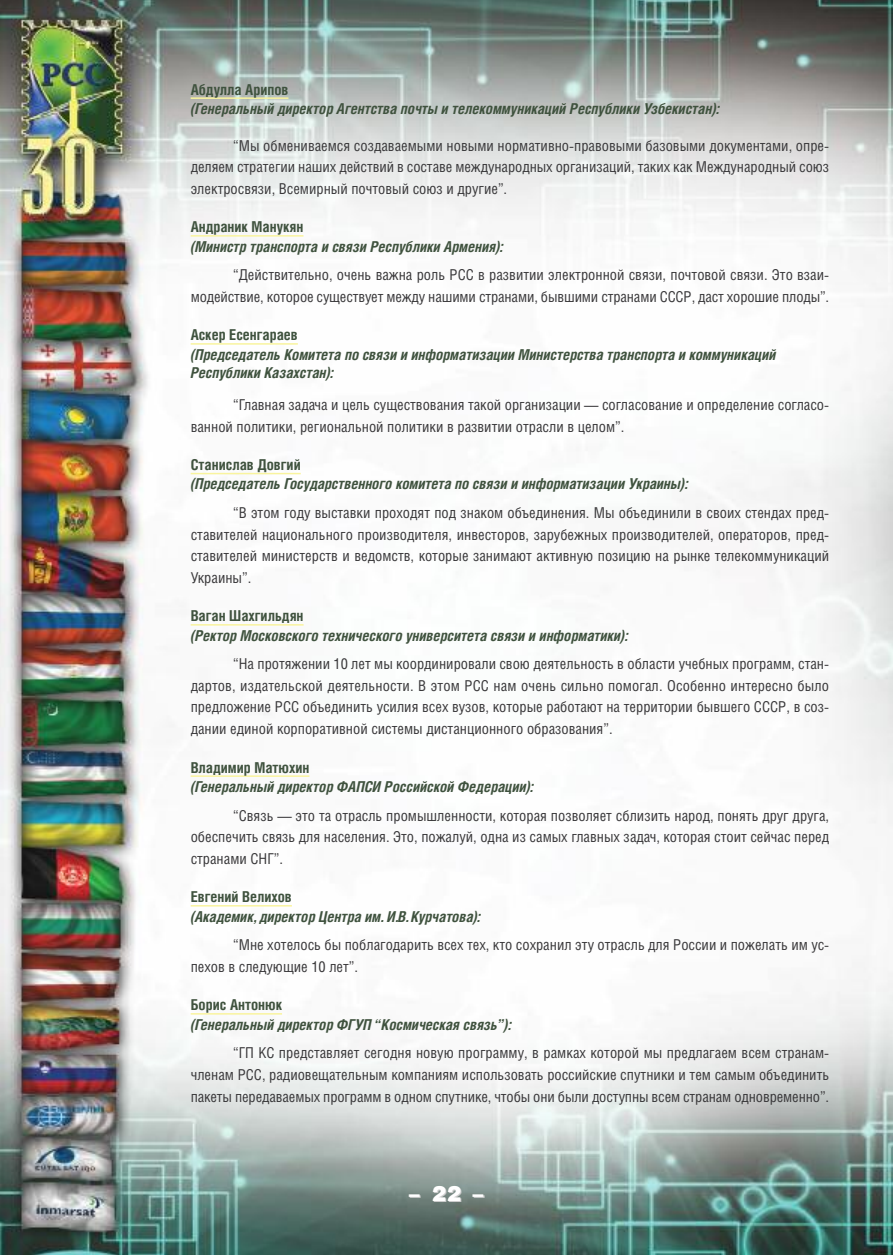
<style>
.page{position:relative;width:893px;height:1255px;background:#fff}
.page>*{position:absolute;margin:0;border:0;box-sizing:border-box;transform-origin:0 0}
.t1{font:900 21px "Helios";color:#fff}
.t2{font:15px/21.6px "Helios Cond";color:#39383a;text-align:justify}
.t3{font:italic 700 15px/18px "Helios Cond";color:#3f523e}
.t4{font:700 15px "Helios Cond";color:#3f523e}
</style>
<div class="page">
<img style="left:0;top:0;width:893px;height:1254px">
<hr style="left:191px;top:97px;width:97px;height:2px;background:#f9f49e">
<hr style="left:191px;top:235px;width:112px;height:1px;background:#f9f49e">
<hr style="left:191px;top:343px;width:107px;height:1px;background:#f9f49e">
<hr style="left:191px;top:473px;width:110px;height:1px;background:#f9f49e">
<hr style="left:191px;top:624px;width:113px;height:1px;background:#f9f49e">
<hr style="left:191px;top:775px;width:118px;height:1px;background:#f9f49e">
<hr style="left:191px;top:905px;width:101px;height:1px;background:#f9f49e">
<hr style="left:191px;top:1013px;width:91px;height:1px;background:#f9f49e">
<p class="t4" style="left:191px;top:80px;width:99px">Абдулла Арипов</p>
<p class="t3" style="left:191px;top:100px;width:530px">(Генеральный директор Агентства почты и телекоммуникаций Республики Узбекистан):</p>
<p class="t2" style="left:191px;top:136px;width:640px;text-indent:43px">“Мы обмениваемся создаваемыми новыми нормативно-правовыми базовыми документами, опре&shy;деляем стратегии наших действий в составе международных организаций, таких как Международный союз электросвязи, Всемирный почтовый союз и другие”.</p>
<p class="t4" style="left:191px;top:218px;width:114px">Андраник Манукян</p>
<p class="t3" style="left:191px;top:237px;width:314px">(Министр транспорта и связи Республики Армения):</p>
<p class="t2" style="left:191px;top:265px;width:640px;text-align:right">“Действительно, очень важна роль РСС в развитии электронной связи, почтовой связи. Это взаи&shy;модействие, которое существует между нашими странами, бывшими странами СССР, даст хорошие плоды”.</p>
<p class="t4" style="left:191px;top:326px;width:109px">Аскер Есенгараев</p>
<p class="t3" style="left:191px;top:345px;width:587px">(Председатель Комитета по связи и информатизации Министерства транспорта и коммуникаций<br>Республики Казахстан):</p>
<p class="t2" style="left:191px;top:395px;width:640px;text-indent:43px">“Главная задача и цель существования такой организации — согласование и определение согласо&shy;ванной политики, региональной политики в развитии отрасли в целом”.</p>
<p class="t4" style="left:191px;top:456px;width:112px">Станислав Довгий</p>
<p class="t3" style="left:191px;top:475px;width:499px">(Председатель Государственного комитета по связи и информатизации Украины):</p>
<p class="t2" style="left:191px;top:503px;width:640px;text-indent:43px">“В этом году выставки проходят под знаком объединения. Мы объединили в своих стендах пред&shy;ставителей национального производителя, инвесторов, зарубежных производителей, операторов, пред&shy;ставителей министерств и ведомств, которые занимают активную позицию на рынке телекоммуникаций Украины”.</p>
<p class="t4" style="left:191px;top:607px;width:114px">Ваган Шахгильдян</p>
<p class="t3" style="left:191px;top:626px;width:439px">(Ректор Московского технического университета связи и информатики):</p>
<p class="t2" style="left:191px;top:654px;width:640px;text-indent:43px">“На протяжении 10 лет мы координировали свою деятельность в области учебных программ, стан&shy;дартов, издательской деятельности. В этом РСС нам очень сильно помогал. Особенно интересно было предложение РСС объединить усилия всех вузов, которые работают на территории бывшего СССР, в соз&shy;дании единой корпоративной системы дистанционного образования”.</p>
<p class="t4" style="left:191px;top:758px;width:120px">Владимир Матюхин</p>
<p class="t3" style="left:191px;top:777px;width:345px">(Генеральный директор ФАПСИ Российской Федерации):</p>
<p class="t2" style="left:191px;top:805px;width:640px;text-indent:43px">“Связь — это та отрасль промышленности, которая позволяет сблизить народ, понять друг друга, обеспечить связь для населения. Это, пожалуй, одна из самых главных задач, которая стоит сейчас перед странами СНГ”.</p>
<p class="t4" style="left:191px;top:888px;width:103px">Евгений Велихов</p>
<p class="t3" style="left:191px;top:907px;width:292px">(Академик, директор Центра им. И.В. Курчатова):</p>
<p class="t2" style="left:191px;top:935px;width:640px;text-indent:43px">“Мне хотелось бы поблагодарить всех тех, кто сохранил эту отрасль для России и пожелать им ус&shy;пехов в следующие 10 лет”.</p>
<p class="t4" style="left:191px;top:996px;width:93px">Борис Антонюк</p>
<p class="t3" style="left:191px;top:1015px;width:322px">(Генеральный директор ФГУП “Космическая связь”):</p>
<p class="t2" style="left:191px;top:1043px;width:640px;text-indent:42px">“ГП КС представляет сегодня новую программу, в рамках которой мы предлагаем всем странам&shy;членам РСС, радиовещательным компаниям использовать российские спутники и тем самым объединить пакеты передаваемых программ в одном спутнике, чтобы они были доступны всем странам одновременно”.</p>
<h1 class="t1" style="left:408px;top:1181px;width:79px">-22-</h1>
</div>
